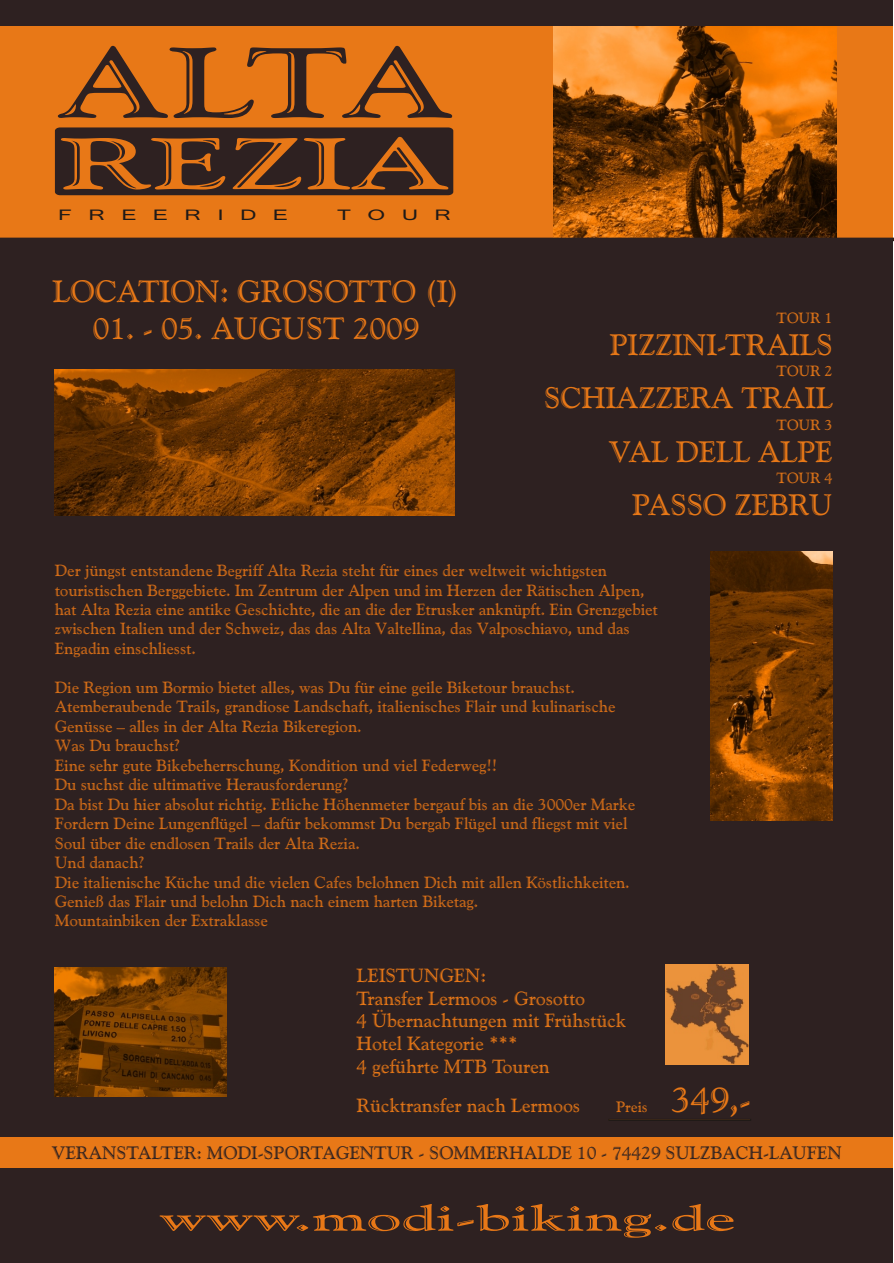
<style>
.page{position:relative;width:894px;height:1263px;background:#fff}
.page>*{position:absolute;margin:0;border:0;box-sizing:border-box;transform-origin:0 0}
.t1{font:99.45px "Goudy Handtooled BT";color:#2e2121;scale:1.49 1}
.t2{font:72.6px "Goudy Handtooled BT";color:#e87817;scale:1.8 1}
.t3{font:36px "Goudy Handtooled BT";color:#e87817;scale:1.86 1}
.t4{font:36px "Goudy Handtooled BT";color:#e87817}
.t5{font:30.75px "Goudy Handtooled BT";color:#e87817}
.t6{font:29.55px "Goudy Handtooled BT";color:#e87817}
.t7{font:23.1px "Kartika";letter-spacing:.45em;color:#1f1a17;scale:1.57 1}
.t8{font:19.05px/22.8px "Goudy Handtooled BT";color:#e87817}
.t9{font:18px "Goudy Handtooled BT";color:#2e2121}
.t10{font:16.2px/19.5px "Goudy Handtooled BT";color:#db7017}
.t11{font:15px "Goudy Handtooled BT";color:#e87817}
.t12{font:14.85px "Goudy Handtooled BT";color:#e87817}
</style>
<div class="page">
<div style="left:0;top:0;width:893px;height:1263px;background:#2e2121"></div>
<div style="left:0;top:26px;width:893px;height:213px;background:#e87817"></div>
<div style="left:55px;top:127px;width:398px;height:68px;background:#2e2121"></div>
<img style="left:55px;top:968px;width:171px;height:129px">
<img style="left:554px;top:26px;width:283px;height:212px">
<svg style="left:0;top:238px;width:894px;height:3px"></svg>
<img style="left:55px;top:370px;width:399px;height:145px">
<div style="left:0;top:1137px;width:893px;height:31px;background:#e87817"></div>
<img style="left:710px;top:552px;width:123px;height:268px">
<img style="left:665px;top:964px;width:83px;height:101px">
<div style="left:608px;top:1119px;width:143px;height:2px;background:#e87817;border:1px solid #1f1a17"></div>
<h1 class="t1" style="left:56px;top:42px;width:268px">ALTA</h1>
<h2 class="t2" style="left:60px;top:134px;width:218px">REZIA</h2>
<h3 class="t7" style="left:89px;top:204px;width:32px">R E</h3>
<h3 class="t7" style="left:153px;top:204px;width:47px">ERI</h3>
<h3 class="t7" style="left:240px;top:204px;width:32px">D E</h3>
<h3 class="t7" style="left:337px;top:204px;width:10px">T</h3>
<h3 class="t7" style="left:368px;top:204px;width:55px">OUR</h3>
<h3 class="t7" style="left:58px;top:204px;width:10px">F</h3>
<h3 class="t5" style="left:52px;top:279px;width:409px">LOCATION: GROSOTTO (I)</h3>
<h3 class="t5" style="left:93px;top:316px;width:328px">01. - 05. AUGUST 2009</h3>
<p class="t12" style="left:776px;top:312px;width:58px">TOUR 1</p>
<h3 class="t6" style="left:610px;top:333px;width:224px">PIZZINI-TRAILS</h3>
<p class="t12" style="left:776px;top:365px;width:58px">TOUR 2</p>
<h3 class="t6" style="left:544px;top:386px;width:290px">SCHIAZZERA TRAIL</h3>
<p class="t12" style="left:776px;top:418px;width:58px">TOUR 3</p>
<h3 class="t6" style="left:609px;top:439px;width:225px">VAL DELL ALPE</h3>
<p class="t12" style="left:776px;top:471px;width:58px">TOUR 4</p>
<h3 class="t6" style="left:632px;top:492px;width:202px">PASSO ZEBRU</h3>
<p class="t10" style="left:55px;top:562px;width:604px">Der jüngst entstandene Begriff Alta Rezia steht für eines der weltweit wichtigsten touristischen Berggebiete. Im Zentrum der Alpen und im Herzen der Rätischen Alpen, hat Alta Rezia eine antike Geschichte, die an die der Etrusker anknüpft. Ein Grenzgebiet zwischen Italien und der Schweiz, das das Alta Valtellina, das Valposchiavo, und das Engadin einschliesst.</p>
<p class="t10" style="left:55px;top:679px;width:582px">Die Region um Bormio bietet alles, was Du für eine geile Biketour brauchst.<br>Atemberaubende Trails, grandiose Landschaft, italienisches Flair und kulinarische Genüsse – alles in der Alta Rezia Bikeregion.<br>Was Du brauchst?<br>Eine sehr gute Bikebeherrschung, Kondition und viel Federweg!!<br>Du suchst die ultimative Herausforderung?<br>Da bist Du hier absolut richtig. Etliche Höhenmeter bergauf bis an die 3000er Marke Fordern Deine Lungenflügel – dafür bekommst Du bergab Flügel und fliegst mit viel Soul über die endlosen Trails der Alta Rezia.<br>Und danach?<br>Die italienische Küche und die vielen Cafes belohnen Dich mit allen Köstlichkeiten.<br>Genieß das Flair und belohn Dich nach einem harten Biketag.<br>Mountainbiken der Extraklasse</p>
<p class="t8" style="left:357px;top:965px;width:271px">LEISTUNGEN:<br>Transfer Lermoos - Grosotto<br>4 Übernachtungen mit Frühstück<br>Hotel Kategorie ***<br>4 geführte MTB Touren</p>
<p class="t8" style="left:357px;top:1096px;width:225px">Rücktransfer nach Lermoos</p>
<p class="t11" style="left:616px;top:1101px;width:33px">Preis</p>
<h3 class="t4" style="left:671px;top:1085px;width:82px">349,-</h3>
<p class="t9" style="left:52px;top:1146px;width:792px">VERANSTALTER: MODI-SPORTAGENTUR - SOMMERHALDE 10 - 74429 SULZBACH-LAUFEN</p>
<h3 class="t3" style="left:159px;top:1203px;width:311px">www.modi-biking.de</h3>
</div>
